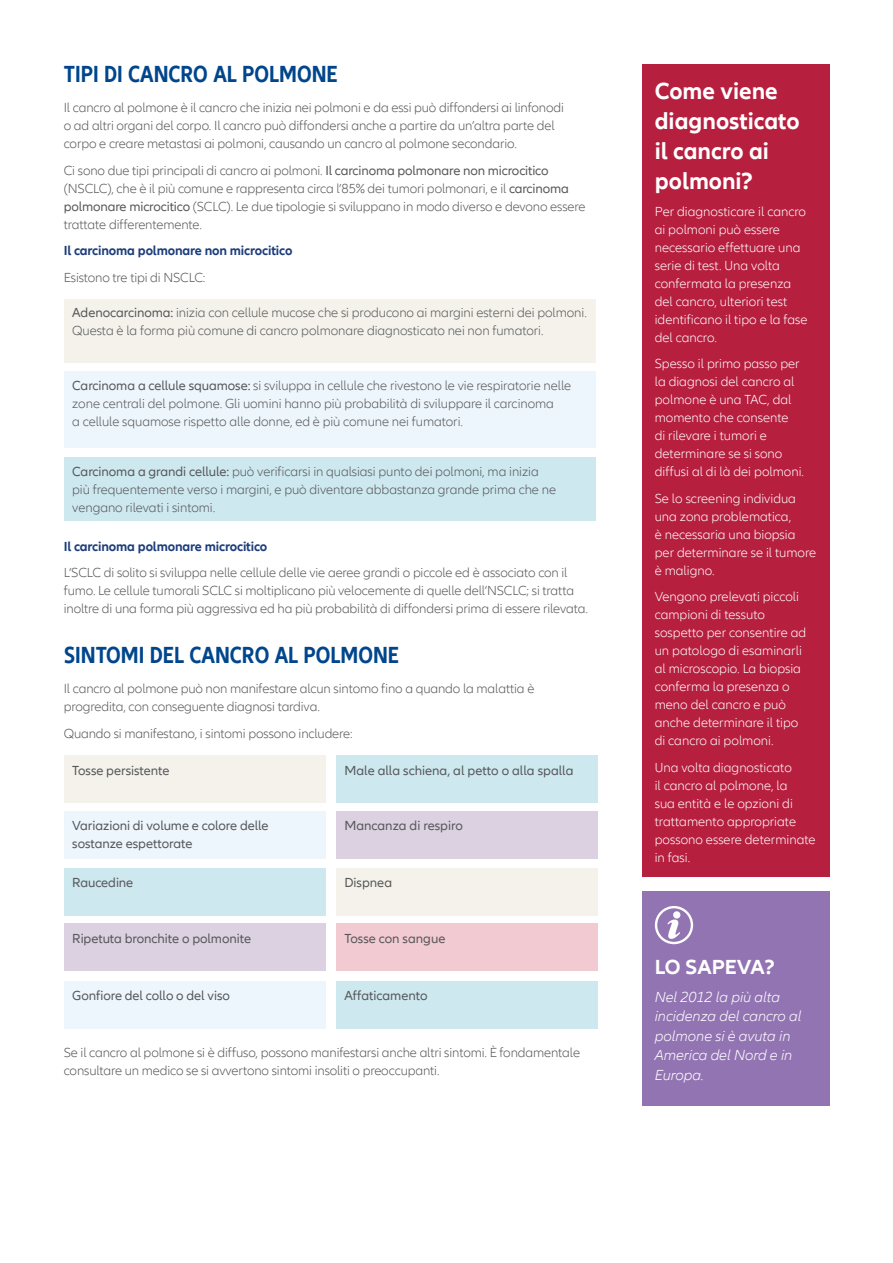
<style>
.page{position:relative;width:893px;height:1263px;background:#fff}
.page>*{position:absolute;margin:0;border:0;box-sizing:border-box;transform-origin:0 0}
.t1{font:700 condensed 24px "Allianz Neo";color:#01468c}
.t2{font:700 24px/30px "Allianz Neo";color:#fff}
.t3{font:700 21px "Allianz Neo";color:#fff}
.t4{font:italic 300 15px/19.5px "Allianz Neo";color:#fff}
.t5{font:300 13.5px/18px "Allianz Neo";letter-spacing:-.01em;color:#57585a}
.t6{font:300 13.5px/18px "Allianz Neo";color:#fff}
.t7{font:13.5px/18px "Allianz Neo";letter-spacing:-.005em;color:#57585a}
.t8{font:700 13.5px "Allianz Neo";letter-spacing:-.01em;color:#1d3d7b}
.s1{font-weight:400}
</style>
<div class="page">
<div style="left:64px;top:756px;width:261px;height:47px;background:#f4f2eb"></div>
<div style="left:64px;top:299px;width:531px;height:63px;background:#f4f2eb"></div>
<div style="left:64px;top:868px;width:261px;height:47px;background:#cde8ef"></div>
<div style="left:64px;top:457px;width:531px;height:64px;background:#cde8ef"></div>
<div style="left:64px;top:811px;width:261px;height:47px;background:#edf6fc"></div>
<div style="left:64px;top:372px;width:531px;height:76px;background:#edf6fc"></div>
<div style="left:64px;top:924px;width:261px;height:47px;background:#dbd1e1"></div>
<div style="left:64px;top:981px;width:261px;height:47px;background:#edf6fc"></div>
<div style="left:336px;top:756px;width:261px;height:47px;background:#cde8ef"></div>
<div style="left:336px;top:868px;width:261px;height:47px;background:#f4f2eb"></div>
<div style="left:336px;top:811px;width:261px;height:47px;background:#dbd1e1"></div>
<div style="left:336px;top:924px;width:261px;height:47px;background:#f2cad2"></div>
<div style="left:336px;top:981px;width:261px;height:47px;background:#cde8ef"></div>
<div style="left:642px;top:64px;width:187px;height:812px;background:#b71f3f"></div>
<div style="left:642px;top:891px;width:187px;height:215px;background:#9374b3"></div>
<svg style="left:655px;top:906px;width:38px;height:38px"></svg>
<h1 class="t1" style="left:64px;top:60px;width:276px">TIPI DI CANCRO AL POLMONE</h1>
<p class="t5" style="left:64px;top:99px;width:502px">Il cancro al polmone è il cancro che inizia nei polmoni e da essi può diffondersi ai linfonodi o ad altri organi del corpo. Il cancro può diffondersi anche a partire da un’altra parte del corpo e creare metastasi ai polmoni, causando un cancro al polmone secondario.</p>
<p class="t5" style="left:64px;top:162px;width:523px">Ci sono due tipi principali di cancro ai polmoni. <span class="s1">Il carcinoma polmonare non microcitico </span>(NSCLC), che è il più comune e rappresenta circa l’85% dei tumori polmonari, e il <span class="s1">carcinoma polmonare microcitico</span> (SCLC). Le due tipologie si sviluppano in modo diverso e devono essere trattate differentemente.</p>
<p class="t8" style="left:64px;top:243px;width:230px">Il carcinoma polmonare non microcitico</p>
<p class="t5" style="left:64px;top:269px;width:143px">Esistono tre tipi di NSCLC:</p>
<p class="t5" style="left:72px;top:304px;width:516px"><span class="s1">Adenocarcinoma:</span> inizia con cellule mucose che si producono ai margini esterni dei polmoni.<br>Questa è la forma più comune di cancro polmonare diagnosticato nei non fumatori.</p>
<p class="t5" style="left:72px;top:377px;width:501px"><span class="s1">Carcinoma a cellule squamose:</span> si sviluppa in cellule che rivestono le vie respiratorie nelle zone centrali del polmone. Gli uomini hanno più probabilità di sviluppare il carcinoma<br>a cellule squamose rispetto alle donne, ed è più comune nei fumatori.</p>
<p class="t5" style="left:72px;top:463px;width:485px"><span class="s1">Carcinoma a grandi cellule:</span> può verificarsi in qualsiasi punto dei polmoni, ma inizia più frequentemente verso i margini, e può diventare abbastanza grande prima che ne vengano rilevati i sintomi.</p>
<p class="t8" style="left:64px;top:539px;width:205px">Il carcinoma polmonare microcitico</p>
<p class="t5" style="left:64px;top:564px;width:526px">L’SCLC di solito si sviluppa nelle cellule delle vie aeree grandi o piccole ed è associato con il fumo. Le cellule tumorali SCLC si moltiplicano più velocemente di quelle dell’NSCLC; si tratta inoltre di una forma più aggressiva ed ha più probabilità di diffondersi prima di essere rilevata.</p>
<h1 class="t1" style="left:64px;top:641px;width:337px">SINTOMI DEL CANCRO AL POLMONE</h1>
<p class="t5" style="left:64px;top:680px;width:472px">Il cancro al polmone può non manifestare alcun sintomo fino a quando la malattia è progredita, con conseguente diagnosi tardiva.</p>
<p class="t5" style="left:64px;top:725px;width:290px">Quando si manifestano, i sintomi possono includere:</p>
<p class="t7" style="left:72px;top:761px;width:99px">Tosse persistente</p>
<p class="t7" style="left:344px;top:761px;width:231px">Male alla schiena, al petto o alla spalla</p>
<p class="t7" style="left:72px;top:817px;width:198px">Variazioni di volume e colore delle sostanze espettorate</p>
<p class="t7" style="left:344px;top:817px;width:120px">Mancanza di respiro</p>
<p class="t7" style="left:72px;top:874px;width:63px">Raucedine</p>
<p class="t7" style="left:344px;top:874px;width:49px">Dispnea</p>
<p class="t7" style="left:72px;top:929px;width:180px">Ripetuta bronchite o polmonite</p>
<p class="t7" style="left:344px;top:929px;width:102px">Tosse con sangue</p>
<p class="t7" style="left:72px;top:987px;width:159px">Gonfiore del collo o del viso</p>
<p class="t7" style="left:344px;top:987px;width:85px">Affaticamento</p>
<p class="t5" style="left:64px;top:1044px;width:518px">Se il cancro al polmone si è diffuso, possono manifestarsi anche altri sintomi. È fondamentale consultare un medico se si avvertono sintomi insoliti o preoccupanti.</p>
<h1 class="t2" style="left:655px;top:77px;width:147px">Come viene diagnosticato il cancro ai polmoni?</h1>
<p class="t6" style="left:655px;top:203px;width:154px">Per diagnosticare il cancro ai polmoni può essere necessario effettuare una serie di test. Una volta confermata la presenza del cancro, ulteriori test identificano il tipo e la fase del cancro.</p>
<p class="t6" style="left:655px;top:355px;width:151px">Spesso il primo passo per la diagnosi del cancro al polmone è una TAC, dal momento che consente<br>di rilevare i tumori e determinare se si sono diffusi al di là dei polmoni.</p>
<p class="t6" style="left:655px;top:489px;width:163px">Se lo screening individua una zona problematica,<br>è necessaria una biopsia per determinare se il tumore è maligno.</p>
<p class="t6" style="left:655px;top:588px;width:153px">Vengono prelevati piccoli campioni di tessuto sospetto per consentire ad un patologo di esaminarli al microscopio. La biopsia conferma la presenza o meno del cancro e può anche determinare il tipo di cancro ai polmoni.</p>
<p class="t6" style="left:655px;top:758px;width:162px">Una volta diagnosticato<br>il cancro al polmone, la<br>sua entità e le opzioni di trattamento appropriate possono essere determinate in fasi.</p>
<h2 class="t3" style="left:655px;top:954px;width:122px">LO SAPEVA?</h2>
<p class="t4" style="left:655px;top:987px;width:148px">Nel 2012 la più alta incidenza del cancro al polmone si è avuta in<br>America del Nord e in<br>Europa.</p>
</div>
